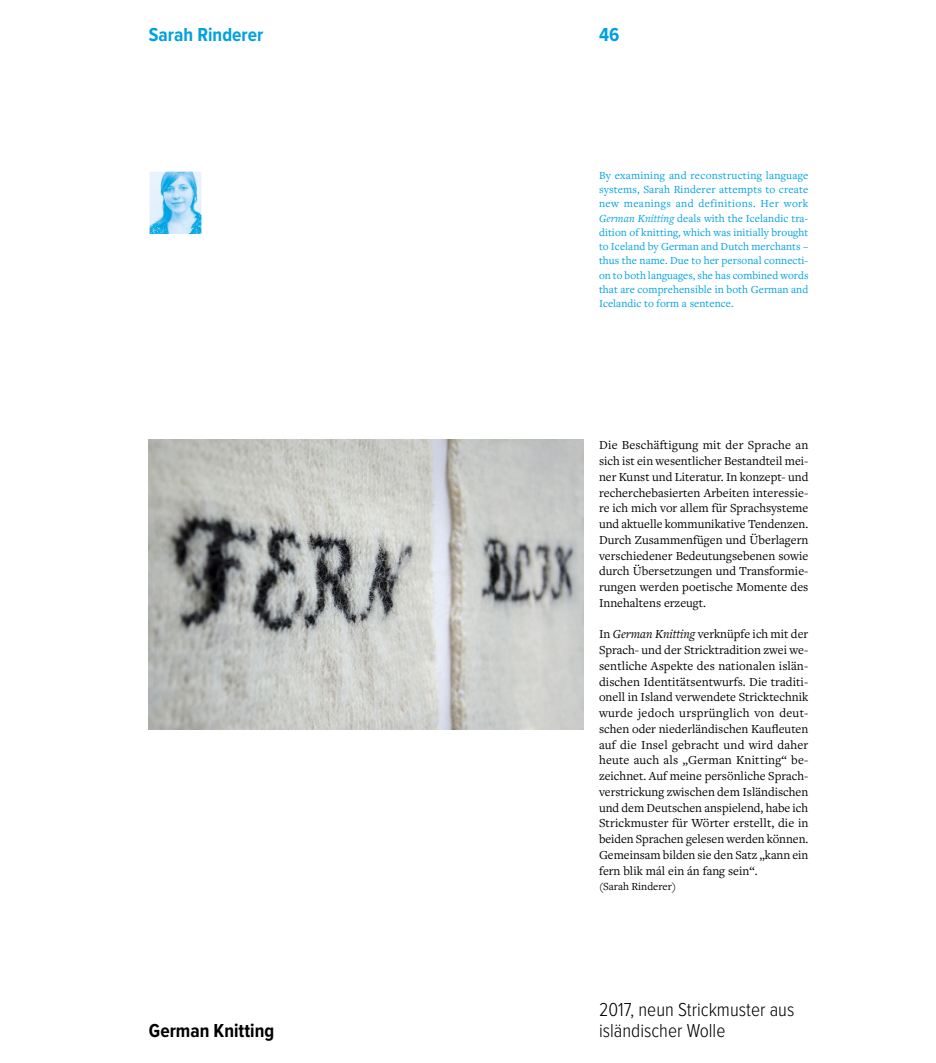
<style>
.page{position:relative;width:936px;height:1063px;background:#fff}
.page>*{position:absolute;margin:0;border:0;box-sizing:border-box;transform-origin:0 0}
.t1{font:300 19.5px/21px "Proxima Nova Cond";color:#000}
.t2{font:700 19.5px "Proxima Nova Cond";color:#00a1e0}
.t3{font:700 19.5px "Proxima Nova Cond";color:#000}
.t4{font:12.75px/15.8px "Freight Text Pro";color:#000;text-align:justify}
.t5{font:11.25px/14.2px "Freight Text Pro";letter-spacing:.005em;color:#00a1e0;text-align:justify}
.t6{font:11.25px "Freight Text Pro";color:#000}
.s1{font-style:italic}
</style>
<div class="page">
<img style="left:149px;top:440px;width:434px;height:289px">
<img style="left:151px;top:173px;width:49px;height:60px">
<div style="left:149px;top:171px;width:53px;height:64px;border:1px solid #fff"></div>
<h1 class="t2" style="left:149px;top:20px;width:116px">Sarah Rinderer</h1>
<h1 class="t3" style="left:149px;top:1017px;width:127px">German Knitting</h1>
<h1 class="t2" style="left:599px;top:20px;width:22px">46</h1>
<p class="t5" style="left:599px;top:168px;width:211px">By examining and reconstructing language systems, Sarah Rinderer attempts to create new meanings and definitions. Her work <span class="s1">German Knitting</span> deals with the Icelandic tra&shy;dition of knitting, which was initially brought to Iceland by German and Dutch merchants – thus the name. Due to her personal connecti&shy;on to both languages, she has combined words that are comprehensible in both German and Icelandic to form a sentence.</p>
<p class="t4" style="left:599px;top:437px;width:211px">Die Beschäftigung mit der Sprache an sich ist ein wesentlicher Bestandteil mei&shy;ner Kunst und Literatur. In konzept- und recherchebasierten Arbeiten interessie&shy;re ich mich vor allem für Sprachsysteme und aktuelle kommunikative Tendenzen.<br>Durch Zusammenfügen und Überlagern verschiedener Bedeutungsebenen sowie durch Übersetzungen und Transformie&shy;rungen werden poetische Momente des Innehaltens erzeugt.</p>
<p class="t4" style="left:599px;top:626px;width:211px">In <span class="s1">German Knitting</span> verknüpfe ich mit der Sprach- und der Stricktradition zwei we&shy;sentliche Aspekte des nationalen islän&shy;dischen Identitätsentwurfs. Die traditi&shy;onell in Island verwendete Stricktechnik wurde jedoch ursprünglich von deut&shy;schen oder niederländischen Kaufleuten auf die Insel gebracht und wird daher heute auch als „German Knitting“ be&shy;zeichnet. Auf meine persönliche Sprach&shy;verstrickung zwischen dem Isländischen und dem Deutschen anspielend, habe ich Strickmuster für Wörter erstellt, die in beiden Sprachen gelesen werden können.<br>Gemeinsam bilden sie den Satz „kann ein fern blik mál ein án fang sein“.</p>
<p class="t6" style="left:599px;top:879px;width:79px">(Sarah Rinderer)</p>
<h1 class="t1" style="left:599px;top:1000px;width:197px">2017, neun Strickmuster aus isländischer Wolle</h1>
</div>
